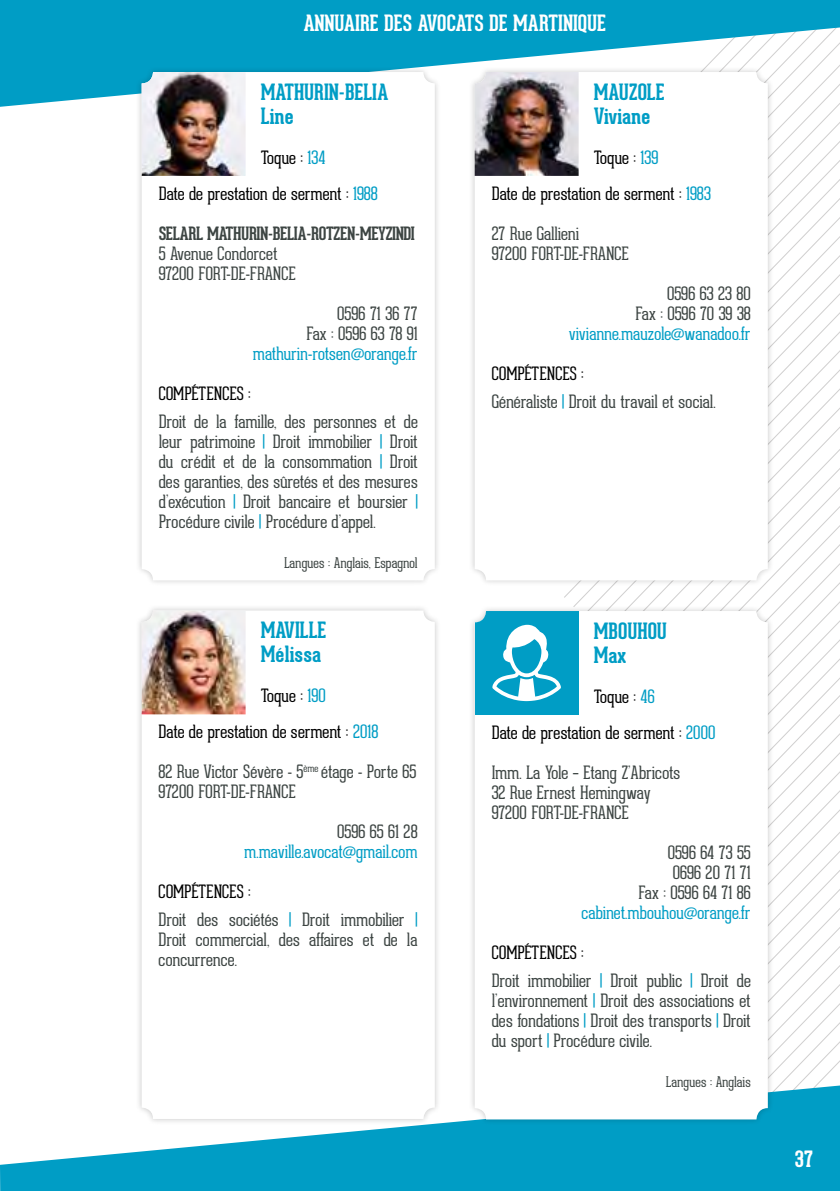
<style>
.page{position:relative;width:840px;height:1191px;background:#fff}
.page>*{position:absolute;margin:0;border:0;box-sizing:border-box;transform-origin:0 0}
.t1{font:700 22px/24px "Geared Slab";color:#009dc5}
.t2{font:700 22px "Geared Slab";letter-spacing:-.005em;color:#fff}
.t3{font:100 18px/20px "Geared Slab";color:#3d4543}
.t4{font:100 18px/36px "Geared Slab";letter-spacing:-.005em;color:#000}
.t5{font:100 18px "Geared Slab";letter-spacing:-.005em;color:#009dc5}
.t6{font:700 18px "Geared Slab";letter-spacing:-.02em;color:#3d4543}
.t7{font:100 14.4px "Geared Slab";letter-spacing:-.005em;color:#3d4543}
.s1{color:#009dc5}
.s2{color:#000}
</style>
<div class="page">
<svg style="left:773px;top:826px;width:66px;height:258px"></svg>
<svg style="left:706px;top:443px;width:133px;height:333px"></svg>
<svg style="left:773px;top:107px;width:66px;height:285px"></svg>
<svg style="left:0;top:0;width:839px;height:107px;fill:#009dc5"></svg>
<svg style="left:0;top:1084px;width:839px;height:107px;fill:#009dc5"></svg>
<div style="left:135px;top:66px;width:306px;height:520px;background:#000;opacity:.2"></div>
<div style="left:142px;top:72px;width:292px;height:508px;background:#fff;border-radius:11px"></div>
<img style="left:142px;top:72px;width:103px;height:104px">
<div style="left:468px;top:66px;width:305px;height:520px;background:#000;opacity:.2"></div>
<div style="left:474px;top:72px;width:293px;height:508px;background:#fff;border-radius:11px"></div>
<img style="left:474px;top:72px;width:104px;height:104px">
<div style="left:135px;top:604px;width:306px;height:521px;background:#000;opacity:.2"></div>
<div style="left:142px;top:610px;width:292px;height:509px;background:#fff;border-radius:11px"></div>
<img style="left:142px;top:610px;width:103px;height:104px">
<div style="left:468px;top:605px;width:305px;height:520px;background:#000;opacity:.2"></div>
<div style="left:474px;top:611px;width:293px;height:508px;background:#fff;border-radius:11px"></div>
<div style="left:474px;top:611px;width:104px;height:104px;background:#009dc5"></div>
<svg style="left:492px;top:624px;width:68px;height:77px"></svg>
<p class="t2" style="left:303px;top:10px;width:304px">ANNUAIRE DES AVOCATS DE MARTINIQUE</p>
<p class="t1" style="left:261px;top:80px;width:129px">MATHURIN-BELIA<br>Line</p>
<p class="t4" style="left:159px;top:140px;width:220px;text-indent:102px">Toque : <span class="s1">134<br></span>Date de prestation de serment : <span class="s1">1988</span></p>
<p class="t6" style="left:159px;top:222px;width:257px">SELARL MATHURIN-BELIA-ROTZEN-MEYZINDI</p>
<p class="t3" style="left:159px;top:244px;width:138px">5 Avenue Condorcet<br>97200 FORT-DE-FRANCE</p>
<p class="t3" style="left:306px;top:304px;width:113px;text-align:right">0596 71 36 77<br>Fax : 0596 63 78 91</p>
<p class="t5" style="left:253px;top:343px;width:166px">mathurin-rotsen@orange.fr</p>
<p class="t4" style="left:159px;top:376px;width:93px">COMPÉTENCES :</p>
<p class="t3" style="left:158px;top:412px;width:260px;text-align:justify">Droit de la famille, des personnes et de leur patrimoine <span class="s1">|</span> Droit immobilier <span class="s1">|</span> Droit du crédit et de la consommation <span class="s1">|</span> Droit des garanties, des sûretés et des mesures d’exécution <span class="s1">|</span> Droit bancaire et boursier <span class="s1">| </span>Procédure civile <span class="s1">|</span> Procédure d’appel.</p>
<p class="t7" style="left:284px;top:555px;width:135px">Langues : Anglais, Espagnol</p>
<p class="t1" style="left:260px;top:618px;width:67px">MAVILLE<br>Mélissa</p>
<p class="t4" style="left:158px;top:678px;width:221px;text-indent:102px">Toque : <span class="s1">190<br></span>Date de prestation de serment : <span class="s1">2018</span></p>
<p class="t3" style="left:158px;top:762px;width:259px">82 Rue Victor Sévère - 5<sup>ème</sup> étage - Porte 65<br>97200 FORT-DE-FRANCE</p>
<p class="t3" style="left:337px;top:822px;width:82px">0596 65 61 28</p>
<p class="t5" style="left:244px;top:841px;width:175px">m.maville.avocat@gmail.com</p>
<p class="t3" style="left:158px;top:878px;width:260px;line-height:28px"><span class="s2">COMPÉTENCES :<br></span>Droit des sociétés <span class="s1">|</span> Droit immobilier <span class="s1">|</span></p>
<p class="t3" style="left:158px;top:930px;width:260px">Droit commercial, des affaires et de la concurrence.</p>
<p class="t1" style="left:593px;top:80px;width:72px">MAUZOLE<br>Viviane</p>
<p class="t4" style="left:491px;top:140px;width:220px;text-indent:102px">Toque : <span class="s1">139<br></span>Date de prestation de serment : <span class="s1">1983</span></p>
<p class="t3" style="left:491px;top:224px;width:138px">27 Rue Gallieni<br>97200 FORT-DE-FRANCE</p>
<p class="t3" style="left:635px;top:284px;width:117px;text-align:right">0596 63 23 80<br>Fax : 0596 70 39 38</p>
<p class="t5" style="left:568px;top:323px;width:183px">vivianne.mauzole@wanadoo.fr</p>
<p class="t3" style="left:491px;top:360px;width:225px;line-height:28px"><span class="s2">COMPÉTENCES :<br></span>Généraliste <span class="s1">|</span> Droit du travail et social.</p>
<p class="t1" style="left:593px;top:619px;width:74px">MBOUHOU<br>Max</p>
<p class="t4" style="left:491px;top:679px;width:225px;text-indent:102px">Toque : <span class="s1">46<br></span>Date de prestation de serment : <span class="s1">2000</span></p>
<p class="t3" style="left:491px;top:763px;width:190px">Imm. La Yole – Etang Z’Abricots<br>32 Rue Ernest Hemingway<br>97200 FORT-DE-FRANCE</p>
<p class="t3" style="left:638px;top:843px;width:114px;text-align:right">0596 64 73 55<br>0696 20 71 71<br>Fax : 0596 64 71 86</p>
<p class="t5" style="left:581px;top:902px;width:171px">cabinet.mbouhou@orange.fr</p>
<p class="t3" style="left:491px;top:939px;width:260px;line-height:28px"><span class="s2">COMPÉTENCES :<br></span>Droit immobilier <span class="s1">|</span> Droit public <span class="s1">|</span> Droit de</p>
<p class="t3" style="left:491px;top:991px;width:260px;text-align:justify">l’environnement <span class="s1">|</span> Droit des associations et des fondations <span class="s1">|</span> Droit des transports <span class="s1">|</span> Droit du sport <span class="s1">|</span> Procédure civile.</p>
<p class="t7" style="left:665px;top:1073px;width:86px">Langues : Anglais</p>
<p class="t2" style="left:794px;top:1145px;width:20px">37</p>
</div>
